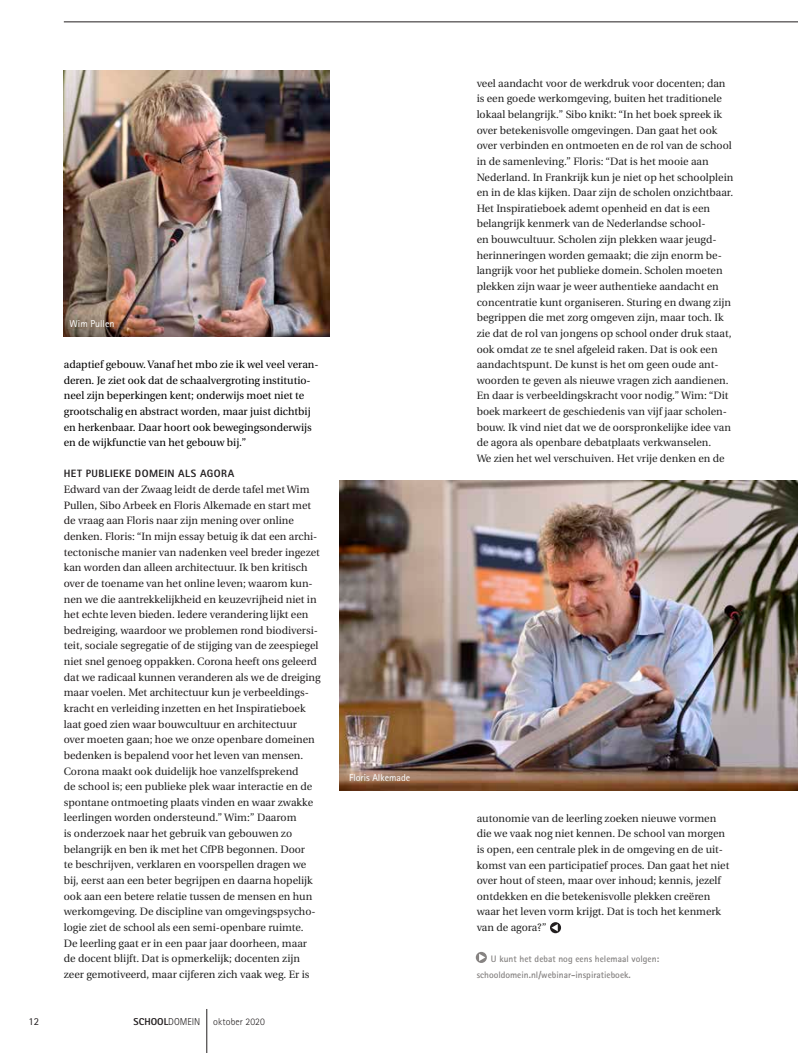
<style>
.page{position:relative;width:798px;height:1053px;background:#fff}
.page>*{position:absolute;margin:0;border:0;box-sizing:border-box;transform-origin:0 0}
.t1{font:10.62px/15.6px "Utopia";color:#222}
.t2{font:10.62px/15.6px "Utopia";color:#231f20}
.t3{font:10.62px/15.6px "Utopia";color:#000}
.t4{font:800 10.62px "Rotis Sans Serif";letter-spacing:.04em;color:#231f20}
.t5{font:10.62px "Rotis Sans Serif";color:#231f20}
.t6{font:10px "Rotis Sans Serif";color:#fff}
.t7{font:800 10px "Rotis Sans Serif";color:#231f20}
.t8{font:300 10px "Rotis Sans Serif";letter-spacing:.015em;color:#231f20}
.t9{font:700 9.38px/15.6px "Rotis Sans Serif";color:#868382}
.s1{font-weight:300}
</style>
<div class="page">
<hr style="left:206px;top:1008px;width:1px;height:44px;background:#231f20">
<hr style="left:64px;top:22px;width:733px;height:1px;background:#231f20">
<svg style="left:549px;top:922px;width:12px;height:11px"></svg>
<svg style="left:551px;top:923px;width:6px;height:8px"></svg>
<img style="left:339px;top:481px;width:458px;height:309px">
<img style="left:64px;top:71px;width:266px;height:266px">
<svg style="left:475px;top:951px;width:11px;height:11px"></svg>
<svg style="left:479px;top:953px;width:6px;height:8px"></svg>
<p class="t6" style="left:70px;top:318px;width:46px">Wim Pullen</p>
<p class="t3" style="left:64px;top:357px;width:256px">adaptief gebouw. Vanaf het mbo zie ik wel veel veran&shy;deren. Je ziet ook dat de schaalvergroting institutio&shy;neel zijn beperkingen kent; onderwijs moet niet te grootschalig en abstract worden, maar juist dichtbij en herkenbaar. Daar hoort ook bewegingsonderwijs en de wijkfunctie van het gebouw bij.”</p>
<p class="t4" style="left:64px;top:467px;width:172px">HET PUBLIEKE DOMEIN ALS AGORA</p>
<p class="t2" style="left:64px;top:482px;width:258px">Edward van der Zwaag leidt de derde tafel met Wim Pullen, Sibo Arbeek en Floris Alkemade en start met de vraag aan Floris naar zijn mening over online denken. Floris: “In mijn essay betuig ik dat een archi&shy;tectonische manier van nadenken veel breder ingezet kan worden dan alleen architectuur. Ik ben kritisch over de toename van het online leven; waarom kun&shy;nen we die aantrekkelijkheid en keuzevrijheid niet in het echte leven bieden. Iedere verandering lijkt een bedreiging, waardoor we problemen rond biodiversi&shy;teit, sociale segregatie of de stijging van de zeespiegel niet snel genoeg oppakken. Corona heeft ons geleerd dat we radicaal kunnen veranderen als we de dreiging maar voelen. Met architectuur kun je verbeeldings&shy;kracht en verleiding inzetten en het Inspiratieboek laat goed zien waar bouwcultuur en architectuur<br>over moeten gaan; hoe we onze openbare domeinen bedenken is bepalend voor het leven van mensen.</p>
<p class="t1" style="left:64px;top:763px;width:253px">Corona maakt ook duidelijk hoe vanzelfsprekend<br>de school is; een publieke plek waar interactie en de spontane ontmoeting plaats vinden en waar zwakke leerlingen worden ondersteund.” Wim:” Daarom<br>is onderzoek naar het gebruik van gebouwen zo belangrijk en ben ik met het CfPB begonnen. Door te beschrijven, verklaren en voorspellen dragen we bij, eerst aan een beter begrijpen en daarna hopelijk ook aan een betere relatie tussen de mensen en hun werkomgeving. De discipline van omgevingspsycho&shy;logie ziet de school als een semi-openbare ruimte.<br>De leerling gaat er in een paar jaar doorheen, maar de docent blijft. Dat is opmerkelijk; docenten zijn zeer gemotiveerd, maar cijferen zich vaak weg. Er is</p>
<p class="t5" style="left:28px;top:1014px;width:12px">12</p>
<p class="t7" style="left:134px;top:1014px;width:68px">SCHOOL<span class="s1">DOMEIN</span></p>
<p class="t8" style="left:213px;top:1015px;width:53px">oktober 2020</p>
<p class="t6" style="left:349px;top:771px;width:63px">Floris Alkemade</p>
<p class="t1" style="left:476px;top:75px;width:258px">veel aandacht voor de werkdruk voor docenten; dan is een goede werkomgeving, buiten het traditionele lokaal belangrijk.” Sibo knikt: “In het boek spreek ik over betekenisvolle omgevingen. Dan gaat het ook over verbinden en ontmoeten en de rol van de school in de samenleving.” Floris: “Dat is het mooie aan Nederland. In Frankrijk kun je niet op het schoolplein en in de klas kijken. Daar zijn de scholen onzichtbaar.<br>Het Inspiratieboek ademt openheid en dat is een belangrijk kenmerk van de Nederlandse school-<br>en bouwcultuur. Scholen zijn plekken waar jeugd&shy;herinneringen worden gemaakt; die zijn enorm be&shy;langrijk voor het publieke domein. Scholen moeten plekken zijn waar je weer authentieke aandacht en concentratie kunt organiseren. Sturing en dwang zijn begrippen die met zorg omgeven zijn, maar toch. Ik zie dat de rol van jongens op school onder druk staat, ook omdat ze te snel afgeleid raken. Dat is ook een aandachtspunt. De kunst is het om geen oude ant&shy;woorden te geven als nieuwe vragen zich aandienen.<br>En daar is verbeeldingskracht voor nodig.” Wim: “Dit boek markeert de geschiedenis van vijf jaar scholen&shy;bouw. Ik vind niet dat we de oorspronkelijke idee van de agora als openbare debatplaats verkwanselen.<br>We zien het wel verschuiven. Het vrije denken en de</p>
<p class="t1" style="left:476px;top:810px;width:254px">autonomie van de leerling zoeken nieuwe vormen die we vaak nog niet kennen. De school van morgen is open, een centrale plek in de omgeving en de uit&shy;komst van een participatief proces. Dan gaat het niet over hout of steen, maar over inhoud; kennis, jezelf ontdekken en die betekenisvolle plekken creëren waar het leven vorm krijgt. Dat is toch het kenmerk van de agora?”</p>
<p class="t9" style="left:476px;top:950px;width:184px;text-indent:14px">U kunt het debat nog eens helemaal volgen: schooldomein.nl/webinar-inspiratieboek.</p>
</div>
